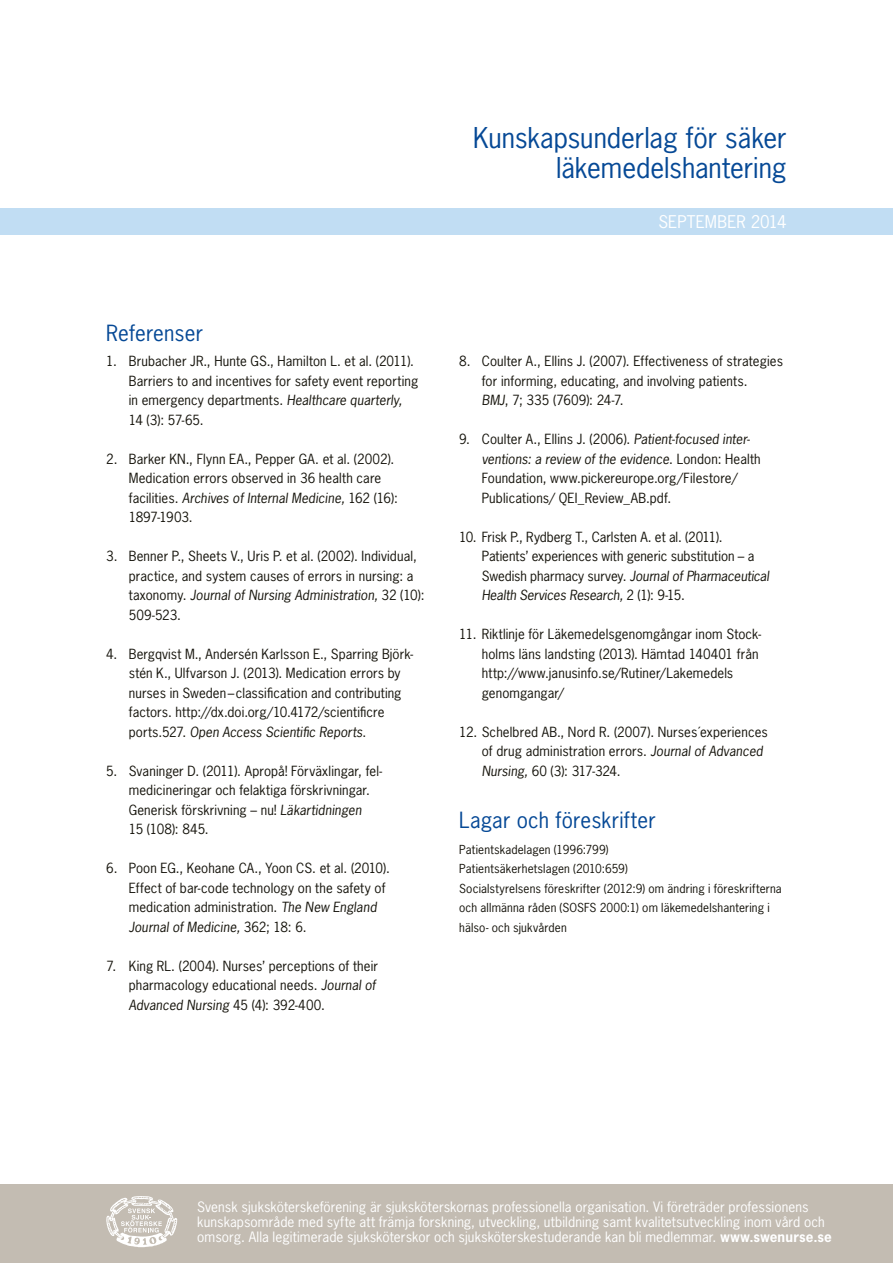
<style>
.page{position:relative;width:893px;height:1263px;background:#fff}
.page>*{position:absolute;margin:0;border:0;box-sizing:border-box;transform-origin:0 0}
.t1{font:27px/30px "News Gothic";letter-spacing:-.005em;color:#064996;text-align:right}
.t2{font:21px "News Gothic Std";letter-spacing:.01em;color:#064996}
.t3{font:16.5px "News Gothic Std";letter-spacing:-.005em;color:#fff}
.t4{font:13.5px/15px "News Gothic Std";letter-spacing:.005em;color:#fff}
.t5{font:13.2px/19.5px "News Gothic Std";letter-spacing:.01em;color:#15130b}
.t6{font:11.7px/19.5px "News Gothic Std";letter-spacing:.01em;color:#15130b}
.s1{font-style:italic}
.s2{font-weight:700}
</style>
<div class="page">
<div style="left:0;top:1184px;width:893px;height:79px;background:#c3bcb2"></div>
<svg style="left:106px;top:1196px;width:71px;height:51px"></svg>
<div style="left:0;top:208px;width:893px;height:27px;background:#c1ddf3"></div>
<h1 class="t1" style="left:473px;top:123px;width:315px">Kunskapsunderlag för säker läkemedelshantering</h1>
<p class="t3" style="left:658px;top:211px;width:130px">SEPTEMBER 2014</p>
<h2 class="t2" style="left:106px;top:319px;width:98px">Referenser</h2>
<p class="t5" style="left:129px;top:351px;width:291px;text-indent:-23px">1. Brubacher JR., Hunte GS., Hamilton L. et al. (2011).<br>Barriers to and incentives for safety event reporting in emergency departments. <span class="s1">Healthcare quarterly, </span>14 (3): 57-65.</p>
<p class="t5" style="left:129px;top:449px;width:271px;text-indent:-22px">2. Barker KN., Flynn EA., Pepper GA. et al. (2002).<br>Medication errors observed in 36 health care facilities. <span class="s1">Archives of Internal Medicine,</span> 162 (16):<br>1897-1903.</p>
<p class="t5" style="left:129px;top:546px;width:297px;text-indent:-23px">3. Benner P., Sheets V., Uris P. et al. (2002). Individual, practice, and system causes of errors in nursing: a taxonomy. <span class="s1">Journal of Nursing Administration,</span> 32 (10):<br>509-523.</p>
<p class="t5" style="left:129px;top:644px;width:290px;text-indent:-23px">4. Bergqvist M., Andersén Karlsson E., Sparring Björk&shy;stén K., Ulfvarson J. (2013). Medication errors by nurses in Sweden–classification and contributing factors. http://dx.doi.org/10.4172/scientificre ports.527. <span class="s1">Open Access Scientific Reports</span>.</p>
<p class="t5" style="left:129px;top:761px;width:255px;text-indent:-22px">5. Svaninger D. (2011). Apropå! Förväxlingar, fel&shy;medicineringar och felaktiga förskrivningar.<br>Generisk förskrivning – nu! <span class="s1">Läkartidningen<br></span>15 (108): 845.</p>
<p class="t5" style="left:129px;top:858px;width:262px;text-indent:-23px">6. Poon EG., Keohane CA., Yoon CS. et al. (2010).<br>Effect of bar-code technology on the safety of medication administration. <span class="s1">The New England Journal of Medicine,</span> 362; 18: 6.</p>
<p class="t5" style="left:129px;top:956px;width:251px;text-indent:-22px">7. King RL. (2004). Nurses’ perceptions of their pharmacology educational needs. <span class="s1">Journal of<br>Advanced Nursing</span> 45 (4): 392-400.</p>
<p class="t5" style="left:482px;top:351px;width:303px;text-indent:-23px">8. Coulter A., Ellins J. (2007). Effectiveness of strategies for informing, educating, and involving patients.<br><span class="s1">BMJ</span>, 7; 335 (7609): 24-7.</p>
<p class="t5" style="left:482px;top:429px;width:280px;text-indent:-23px">9. Coulter A., Ellins J. (2006). <span class="s1">Patient-focused inter-- ventions: a review of the evidence</span>. London: Health Foundation, www.pickereurope.org/Filestore/ Publications/ QEI_Review_AB.pdf.</p>
<p class="t5" style="left:482px;top:527px;width:289px;text-indent:-23px">10. Frisk P., Rydberg T., Carlsten A. et al. (2011).<br>Patients’ experiences with generic substitution – a Swedish pharmacy survey. <span class="s1">Journal of Pharmaceutical Health Services Research,</span> 2 (1): 9-15.</p>
<p class="t5" style="left:482px;top:624px;width:286px;text-indent:-22px">11. Riktlinje för Läkemedelsgenomgångar inom Stock&shy;holms läns landsting (2013). Hämtad 140401 från http://www.janusinfo.se/Rutiner/Lakemedels&shy;genomgangar/</p>
<p class="t5" style="left:482px;top:722px;width:288px;text-indent:-23px">12. Schelbred AB., Nord R. (2007). Nurses´experiences of drug administration errors. <span class="s1">Journal of Advanced<br>Nursing,</span> 60 (3): 317-324.</p>
<h2 class="t2" style="left:459px;top:807px;width:198px">Lagar och föreskrifter</h2>
<p class="t6" style="left:459px;top:839px;width:324px">Patientskadelagen (1996:799)<br>Patientsäkerhetslagen (2010:659)<br>Socialstyrelsens föreskrifter (2012:9) om ändring i föreskrifterna och allmänna råden (SOSFS 2000:1) om läkemedelshantering i hälso- och sjukvården</p>
<p class="t4" style="left:197px;top:1199px;width:636px">Svensk sjuksköterskeförening är sjuksköterskornas professionella organisation. Vi företräder professionens kunskapsområde med syfte att främja forskning, utveckling, utbildning samt kvalitetsutveckling inom vård och omsorg. Alla legitimerade sjuksköterskor och sjuksköterskestuderande kan bli medlemmar. <span class="s2">www.swenurse.se</span></p>
</div>
